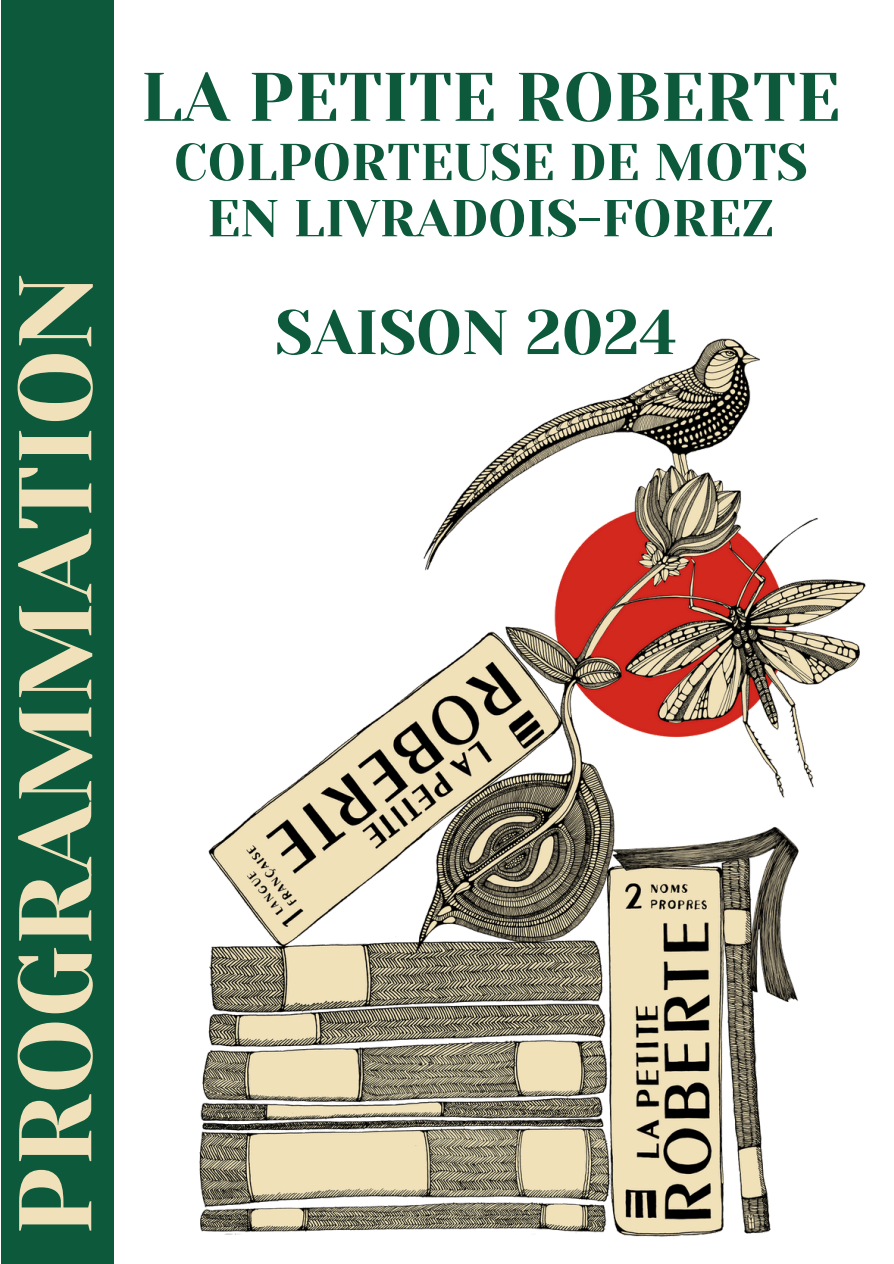
<style>
.page{position:relative;width:894px;height:1264px;background:#fff}
.page>*{position:absolute;margin:0;border:0;box-sizing:border-box;transform-origin:0 0}
.t1{font:102.9px "Yeseva One";color:#f0e1ba}
.t2{font:68.4px "Yeseva One";color:#0c5a3b}
.t3{font:62.4px "Yeseva One";color:#0c5a3b}
.t4{font:51.75px/56.1px "Yeseva One";color:#0c5a3b;text-align:center}
</style>
<div class="page">
<div style="left:2px;top:0;width:112px;height:1263px;background:#0c5a3b"></div>
<img style="left:199px;top:338px;width:667px;height:899px">
<div style="left:155px;top:154px;width:371px;height:371px;background:#fff;border-radius:50%"></div>
<p class="t1" style="left:-3px;top:1235px;width:964px;rotate:-90deg">PROGRAMMATION</p>
<p class="t2" style="left:141px;top:58px;width:700px">LA PETITE ROBERTE</p>
<p class="t4" style="left:174px;top:135px;width:635px">COLPORTEUSE DE MOTS<br>EN LIVRADOIS-FOREZ</p>
<h2 class="t3" style="left:275px;top:297px;width:403px">SAISON 2024</h2>
</div>
